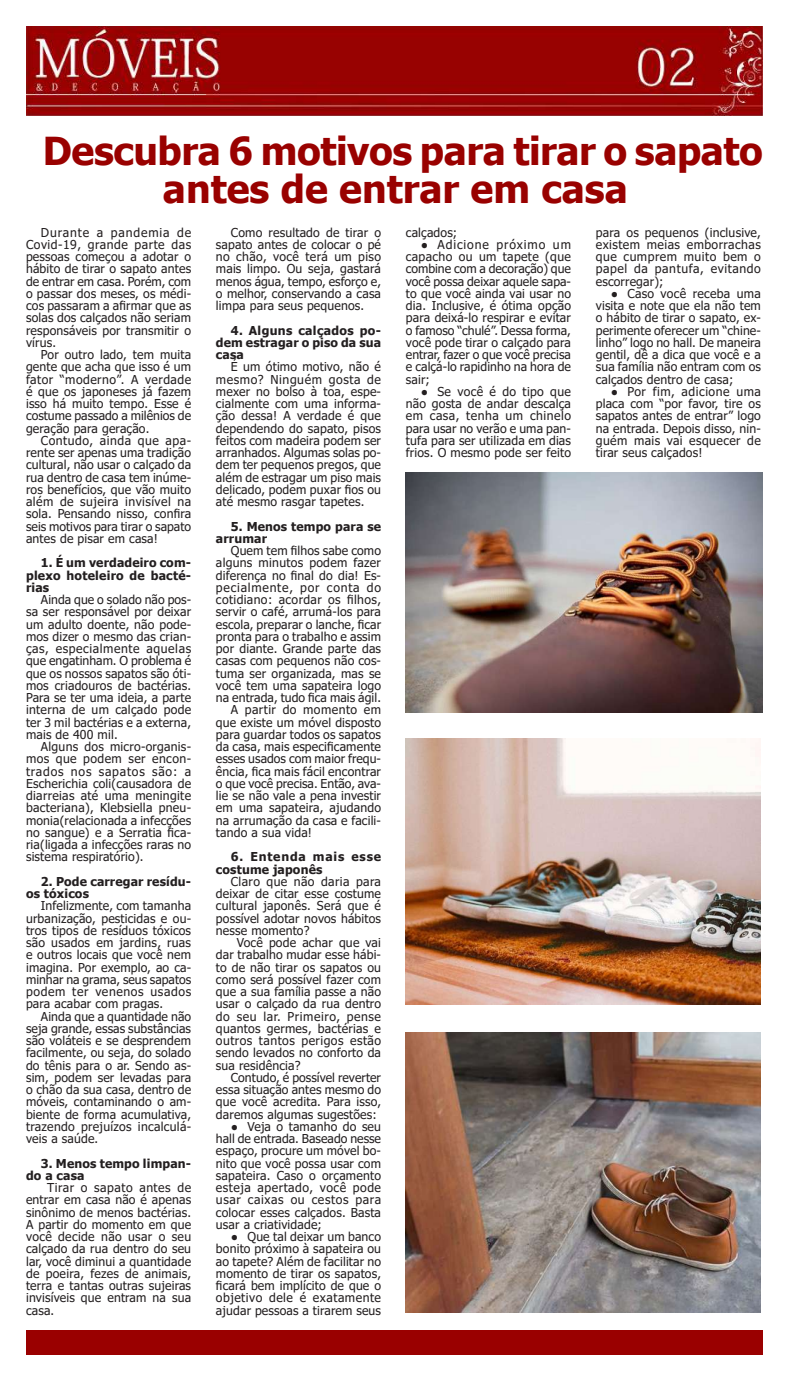
<style>
.page{position:relative;width:787px;height:1389px;background:#fff}
.page>*{position:absolute;margin:0;border:0;box-sizing:border-box;transform-origin:0 0}
.t1{font:700 38.5px/37.6px "Tahoma";letter-spacing:-.01em;color:#990100;text-align:center}
.t2{font:12.25px/12.2px "Tahoma";letter-spacing:.01em;color:#231f20;text-align:justify}
.t3{font:700 12.25px/12.2px "Tahoma";letter-spacing:.01em;color:#231f20}
.t4{font:700 12.25px/12.2px "Tahoma";letter-spacing:.04em;color:#231f20}
.t5{font:12.25px "Tahoma";letter-spacing:.03em;color:#231f20}
.t6{font:12.25px "Tahoma";letter-spacing:.06em;color:#231f20}
.t7{font:12.25px "Tahoma";letter-spacing:.035em;color:#231f20}
</style>
<div class="page">
<img style="left:26px;top:26px;width:735px;height:89px">
<div style="left:26px;top:1331px;width:735px;height:24px;background:#9a0000"></div>
<img style="left:406px;top:472px;width:355px;height:240px">
<img style="left:406px;top:738px;width:354px;height:266px">
<img style="left:406px;top:1032px;width:354px;height:280px">
<h1 class="t1" style="left:43px;top:134px;width:721px">Descubra 6 motivos para tirar o sapato antes de entrar em casa</h1>
<p class="t2" style="left:26px;top:227px;width:166px;text-indent:15px">Durante a pandemia de Covid-19, grande parte das pessoas começou a adotar o hábito de tirar o sapato antes de entrar em casa. Porém, com o passar dos meses, os médi&shy;cos passaram a afirmar que as solas dos calçados não seriam responsáveis por transmitir o vírus.</p>
<p class="t2" style="left:26px;top:349px;width:166px;text-indent:15px">Por outro lado, tem muita gente que acha que isso é um fator “moderno”. A verdade é que os japoneses já fazem isso há muito tempo. Esse é costume passado a milênios de geração para geração.</p>
<p class="t2" style="left:26px;top:435px;width:166px;text-indent:15px">Contudo, ainda que apa&shy;rente ser apenas uma tradição cultural, não usar o calçado da rua dentro de casa tem inúme&shy;ros benefícios, que vão muito além de sujeira invisível na sola. Pensando nisso, confira seis motivos para tirar o sapato antes de pisar em casa!</p>
<p class="t3" style="left:26px;top:557px;width:166px;text-align:justify;text-indent:15px">1. É um verdadeiro com&shy;plexo hoteleiro de bacté&shy;rias</p>
<p class="t2" style="left:26px;top:594px;width:166px;text-indent:15px">Ainda que o solado não pos&shy;sa ser responsável por deixar um adulto doente, não pode&shy;mos dizer o mesmo das crian&shy;ças, especialmente aquelas que engatinham. O problema é que os nossos sapatos são óti&shy;mos criadouros de bactérias.<br>Para se ter uma ideia, a parte interna de um calçado pode ter 3 mil bactérias e a externa, mais de 400 mil.</p>
<p class="t2" style="left:26px;top:741px;width:166px;text-indent:15px">Alguns dos micro-organis&shy;mos que podem ser encon&shy;trados nos sapatos são: a Escherichia coli(causadora de diarreias até uma meningite bacteriana), Klebsiella pneu&shy;monia(relacionada a infecções no sangue) e a Serratia fica&shy;ria(ligada a infecções raras no sistema respiratório).</p>
<p class="t3" style="left:26px;top:876px;width:166px;text-indent:15px">2. Pode carregar resídu&shy;os tóxicos</p>
<p class="t2" style="left:26px;top:900px;width:166px;text-indent:15px">Infelizmente, com tamanha urbanização, pesticidas e ou&shy;tros tipos de resíduos tóxicos são usados em jardins, ruas e outros locais que você nem imagina. Por exemplo, ao ca&shy;minhar na grama, seus sapatos podem ter venenos usados para acabar com pragas.</p>
<p class="t2" style="left:26px;top:1011px;width:166px;text-indent:15px">Ainda que a quantidade não seja grande, essas substâncias são voláteis e se desprendem facilmente, ou seja, do solado do tênis para o ar. Sendo as&shy;sim, podem ser levadas para o chão da sua casa, dentro de móveis, contaminando o am&shy;biente de forma acumulativa, trazendo prejuízos incalculá&shy;veis a saúde.</p>
<p class="t3" style="left:26px;top:1157px;width:166px;text-indent:15px">3. Menos tempo limpan&shy;do a casa</p>
<p class="t2" style="left:26px;top:1182px;width:166px;text-indent:21px">Tirar o sapato antes de entrar em casa não é apenas sinônimo de menos bactérias.<br>A partir do momento em que você decide não usar o seu calçado da rua dentro do seu lar, você diminui a quantidade de poeira, fezes de animais, terra e tantas outras sujeiras invisíveis que entram na sua casa.</p>
<p class="t2" style="left:406px;top:227px;width:53px">calçados;</p>
<p class="t2" style="left:406px;top:239px;width:166px;text-indent:15px">● Adicione próximo um capacho ou um tapete (que combine com a decoração) que você possa deixar aquele sapa&shy;to que você ainda vai usar no dia. Inclusive, é ótima opção para deixá-lo respirar e evitar o famoso “chulé”. Dessa forma, você pode tirar o calçado para entrar, fazer o que você precisa e calçá-lo rapidinho na hora de sair;</p>
<p class="t2" style="left:406px;top:386px;width:166px;text-indent:15px">● Se você é do tipo que não gosta de andar descalça em casa, tenha um chinelo para usar no verão e uma pan&shy;tufa para ser utilizada em dias frios. O mesmo pode ser feito</p>
<p class="t2" style="left:216px;top:227px;width:166px;text-indent:15px">Como resultado de tirar o sapato antes de colocar o pé no chão, você terá um piso mais limpo. Ou seja, gastará menos água, tempo, esforço e, o melhor, conservando a casa limpa para seus pequenos.</p>
<p class="t3" style="left:216px;top:324px;width:166px;text-align:justify;text-indent:15px">4. Alguns calçados po&shy;dem estragar o piso da sua casa</p>
<p class="t2" style="left:216px;top:361px;width:166px;text-indent:15px">É um ótimo motivo, não é mesmo? Ninguém gosta de mexer no bolso à toa, espe&shy;cialmente com uma informa&shy;ção dessa! A verdade é que dependendo do sapato, pisos feitos com madeira podem ser arranhados. Algumas solas po&shy;dem ter pequenos pregos, que além de estragar um piso mais delicado, podem puxar fios ou até mesmo rasgar tapetes.</p>
<p class="t3" style="left:216px;top:520px;width:166px;text-indent:15px">5. Menos tempo para se arrumar</p>
<p class="t2" style="left:231px;top:545px;width:152px">Quem tem filhos sabe como</p>
<p class="t2" style="left:216px;top:557px;width:166px">alguns minutos podem fazer</p>
<p class="t2" style="left:216px;top:570px;width:166px">diferença no final do dia! Es-</p>
<p class="t6" style="left:216px;top:579px;width:166px">pecialmente, por conta do</p>
<p class="t5" style="left:216px;top:591px;width:166px">cotidiano: acordar os filhos,</p>
<p class="t2" style="left:216px;top:606px;width:166px">servir o café, arrumá-los para</p>
<p class="t2" style="left:216px;top:619px;width:166px">escola, preparar o lanche, ficar</p>
<p class="t2" style="left:216px;top:631px;width:166px">pronta para o trabalho e assim</p>
<p class="t2" style="left:216px;top:643px;width:166px">por diante. Grande parte das</p>
<p class="t2" style="left:216px;top:655px;width:166px">casas com pequenos não cos-</p>
<p class="t2" style="left:216px;top:668px;width:166px">tuma ser organizada, mas se</p>
<p class="t2" style="left:216px;top:680px;width:166px">você tem uma sapateira logo</p>
<p class="t2" style="left:216px;top:692px;width:166px">na entrada, tudo fica mais ágil.</p>
<p class="t7" style="left:231px;top:702px;width:152px">A partir do momento em</p>
<p class="t2" style="left:216px;top:717px;width:166px">que existe um móvel disposto</p>
<p class="t2" style="left:216px;top:729px;width:166px">para guardar todos os sapatos</p>
<p class="t2" style="left:216px;top:741px;width:166px">da casa, mais especificamente</p>
<p class="t2" style="left:216px;top:753px;width:166px">esses usados com maior frequ-</p>
<p class="t2" style="left:216px;top:766px;width:166px">ência, fica mais fácil encontrar</p>
<p class="t2" style="left:216px;top:778px;width:166px">o que você precisa. Então, ava-</p>
<p class="t2" style="left:216px;top:790px;width:166px">lie se não vale a pena investir</p>
<p class="t2" style="left:216px;top:802px;width:166px">em uma sapateira, ajudando</p>
<p class="t2" style="left:216px;top:815px;width:166px">na arrumação da casa e facili-</p>
<p class="t2" style="left:216px;top:827px;width:97px">tando a sua vida!</p>
<p class="t4" style="left:216px;top:851px;width:166px;text-indent:15px">6. Entenda mais esse costume japonês</p>
<p class="t2" style="left:216px;top:876px;width:166px;text-indent:15px">Claro que não daria para deixar de citar esse costume cultural japonês. Será que é possível adotar novos hábitos nesse momento?</p>
<p class="t2" style="left:216px;top:937px;width:166px;text-indent:21px">Você pode achar que vai dar trabalho mudar esse hábi&shy;to de não tirar os sapatos ou como será possível fazer com que a sua família passe a não usar o calçado da rua dentro do seu lar. Primeiro, pense quantos germes, bactérias e outros tantos perigos estão sendo levados no conforto da sua residência?</p>
<p class="t2" style="left:216px;top:1072px;width:166px;text-indent:15px">Contudo, é possível reverter essa situação antes mesmo do que você acredita. Para isso, daremos algumas sugestões:</p>
<p class="t2" style="left:216px;top:1121px;width:166px;text-indent:15px">● Veja o tamanho do seu hall de entrada. Baseado nesse espaço, procure um móvel bo&shy;nito que você possa usar com sapateira. Caso o orçamento esteja apertado, você pode usar caixas ou cestos para colocar esses calçados. Basta usar a criatividade;</p>
<p class="t2" style="left:216px;top:1231px;width:166px;text-indent:15px">● Que tal deixar um banco bonito próximo à sapateira ou ao tapete? Além de facilitar no momento de tirar os sapatos, ficará bem implícito de que o objetivo dele é exatamente ajudar pessoas a tirarem seus</p>
<p class="t2" style="left:595px;top:227px;width:166px">para os pequenos (inclusive, existem meias emborrachas que cumprem muito bem o papel da pantufa, evitando escorregar);</p>
<p class="t2" style="left:595px;top:288px;width:166px;text-indent:15px">● Caso você receba uma visita e note que ela não tem o hábito de tirar o sapato, ex&shy;perimente oferecer um “chine&shy;linho” logo no hall. De maneira gentil, dê a dica que você e a sua família não entram com os calçados dentro de casa;</p>
<p class="t2" style="left:595px;top:386px;width:166px;text-indent:15px">● Por fim, adicione uma placa com “por favor, tire os sapatos antes de entrar” logo na entrada. Depois disso, nin&shy;guém mais vai esquecer de tirar seus calçados!</p>
</div>
